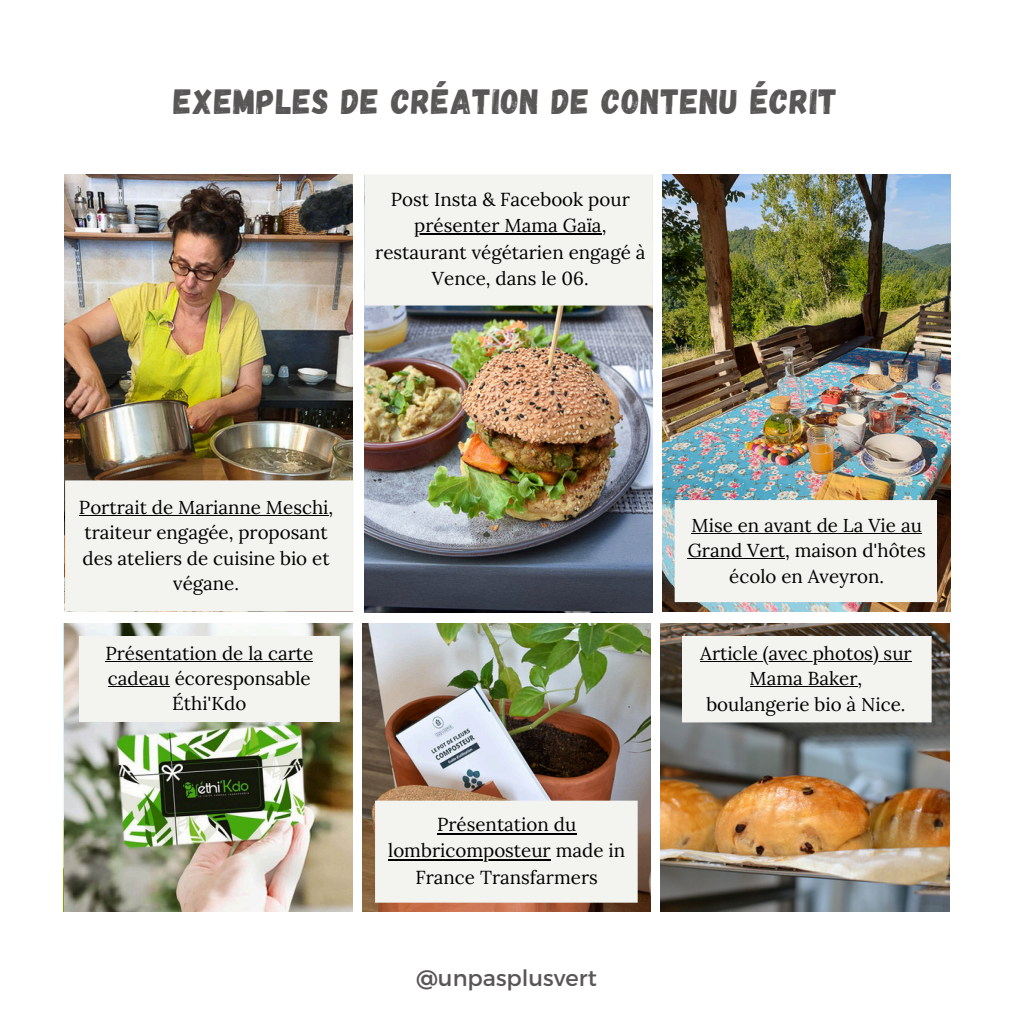
<style>
.page{position:relative;width:1013px;height:1013px;background:#fff}
.page>*{position:absolute;margin:0;border:0;box-sizing:border-box;transform-origin:0 0}
.t1{font:35px "Gagalin";letter-spacing:.03em;color:#595656}
.t2{font:22.5px "Montserrat";color:#595656}
.t3{font:18.75px/25.2px "Lora";color:#000;text-align:center}
</style>
<div class="page">
<img style="left:660px;top:623px;width:289px;height:288px">
<img style="left:64px;top:174px;width:288px;height:437px">
<img style="left:362px;top:623px;width:288px;height:288px">
<img style="left:663px;top:175px;width:287px;height:436px">
<div style="left:65px;top:480px;width:288px;height:131px;background:#f3f3f0"></div>
<img style="left:64px;top:623px;width:288px;height:288px">
<div style="left:79px;top:636px;width:261px;height:86px;background:#f3f3f0"></div>
<div style="left:681px;top:636px;width:250px;height:86px;background:#f3f3f0"></div>
<div style="left:674px;top:500px;width:263px;height:102px;background:#f3f3f0"></div>
<div style="left:375px;top:800px;width:262px;height:102px;background:#f3f3f0"></div>
<img style="left:364px;top:305px;width:288px;height:307px">
<div style="left:364px;top:175px;width:289px;height:130px;background:#f3f3f0"></div>
<hr style="left:79px;top:515px;width:249px;height:1px;background:#000">
<hr style="left:105px;top:660px;width:208px;height:1px;background:#000">
<hr style="left:108px;top:686px;width:62px;height:1px;background:#000">
<hr style="left:700px;top:661px;width:211px;height:1px;background:#000">
<hr style="left:749px;top:686px;width:108px;height:1px;background:#000">
<hr style="left:691px;top:533px;width:230px;height:1px;background:#000">
<hr style="left:687px;top:558px;width:98px;height:1px;background:#000">
<hr style="left:437px;top:832px;width:139px;height:2px;background:#000">
<hr style="left:388px;top:859px;width:162px;height:2px;background:#000">
<hr style="left:414px;top:233px;width:187px;height:2px;background:#000">
<p class="t1" style="left:174px;top:79px;width:665px">EXEMPLES DE CRÉATION DE CONTENU ÉCRIT</p>
<p class="t3" style="left:391px;top:187px;width:240px">Post Insta &amp; Facebook pour</p>
<p class="t3" style="left:375px;top:212px;width:272px;line-height:26.2px">présenter Mama Gaïa, restaurant végétarien engagé à<br>Vence, dans le 06.</p>
<p class="t3" style="left:79px;top:494px;width:256px">Portrait de Marianne Meschi, traiteur engagée, proposant des ateliers de cuisine bio et végane.</p>
<p class="t3" style="left:687px;top:512px;width:239px">Mise en avant de La Vie au<br>Grand Vert, maison d'hôtes écolo en Aveyron.</p>
<p class="t3" style="left:105px;top:640px;width:209px">Présentation de la carte cadeau écoresponsable<br>Éthi'Kdo</p>
<p class="t3" style="left:700px;top:640px;width:213px">Article (avec photos) sur<br>Mama Baker, boulangerie bio à Nice.</p>
<p class="t3" style="left:437px;top:811px;width:141px">Présentation du</p>
<p class="t3" style="left:388px;top:837px;width:238px;line-height:26.2px">lombricomposteur made in<br>France Transfarmers</p>
<p class="t2" style="left:416px;top:963px;width:182px">@unpasplusvert</p>
</div>
